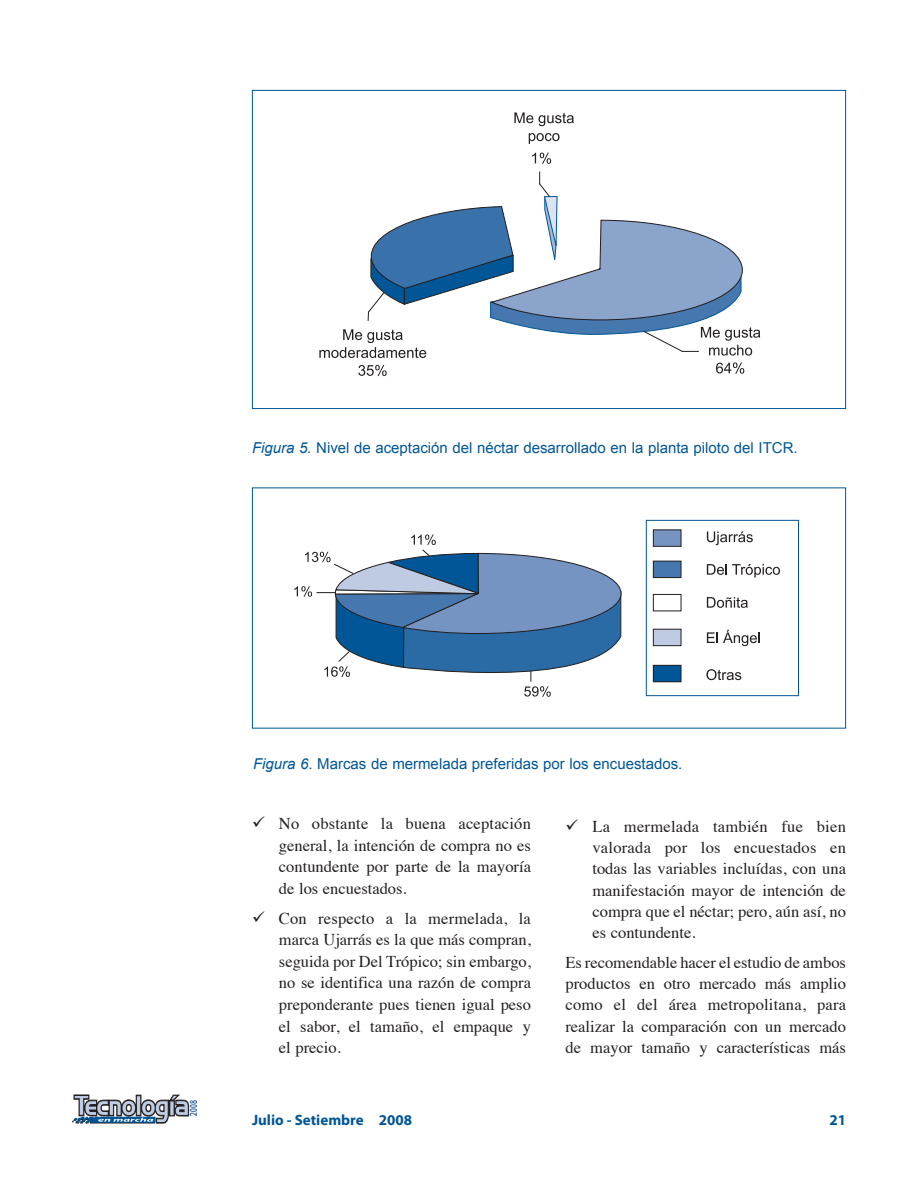
<style>
.page{position:relative;width:918px;height:1188px;background:#fff}
.page>*{position:absolute;margin:0;border:0;box-sizing:border-box;transform-origin:0 0}
.t1{font:16.5px/21.3px "Times";color:#231f20;text-align:justify}
.t2{font:15px "Arial";color:#005697}
.t3{font:700 15px "Myriad Pro";color:#005697}
.s1{font-style:italic}
</style>
<div class="page">
<svg style="left:72px;top:1095px;width:125px;height:29px"></svg>
<svg style="left:514px;top:112px;width:19px;height:11px"></svg>
<svg style="left:539px;top:113px;width:35px;height:13px"></svg>
<svg style="left:529px;top:133px;width:31px;height:11px"></svg>
<svg style="left:532px;top:153px;width:19px;height:11px"></svg>
<svg style="left:319px;top:172px;width:441px;height:204px"></svg>
<div style="left:646px;top:520px;width:153px;height:176px;background:#fff;border:1px solid #005697"></div>
<div style="left:653px;top:530px;width:28px;height:17px;background:#7594c2;border:1px solid #231f20"></div>
<svg style="left:707px;top:531px;width:46px;height:14px"></svg>
<svg style="left:707px;top:564px;width:73px;height:14px"></svg>
<svg style="left:707px;top:597px;width:41px;height:11px"></svg>
<svg style="left:707px;top:630px;width:53px;height:16px"></svg>
<svg style="left:706px;top:669px;width:35px;height:11px"></svg>
<div style="left:653px;top:561px;width:28px;height:17px;background:#4777af"></div>
<div style="left:653px;top:561px;width:28px;height:17px;border:1px solid #231f20"></div>
<div style="left:653px;top:594px;width:28px;height:17px;background:#fff;border:1px solid #231f20"></div>
<div style="left:653px;top:629px;width:28px;height:17px;background:#becbe3;border:1px solid #231f20"></div>
<div style="left:653px;top:665px;width:28px;height:17px;background:#005697"></div>
<div style="left:653px;top:665px;width:28px;height:17px;border:1px solid #231f20"></div>
<svg style="left:294px;top:534px;width:328px;height:163px"></svg>
<p class="t2" style="left:252px;top:437px;width:547px"><span class="s1">Figura 5.</span> Nivel de aceptación del néctar desarrollado en la planta piloto del ITCR.</p>
<p class="t2" style="left:253px;top:754px;width:431px"><span class="s1">Figura 6</span>. Marcas de mermelada preferidas por los encuestados.</p>
<p class="t1" style="left:279px;top:812px;width:254px;text-indent:-27px">✓ No obstante la buena aceptación general, la intención de compra no es contundente por parte de la mayoría de los encuestados.</p>
<p class="t1" style="left:279px;top:906px;width:254px;text-indent:-27px">✓ Con respecto a la mermelada, la marca Ujarrás es la que más compran, seguida por Del Trópico; sin embargo, no se identifica una razón de compra preponderante pues tienen igual peso el sabor, el tamaño, el empaque y el precio.</p>
<p class="t1" style="left:592px;top:814px;width:255px;text-indent:-27px">✓ La mermelada también fue bien valorada por los encuestados en todas las variables incluídas, con una manifestación mayor de intención de compra que el néctar; pero, aún así, no es contundente.</p>
<p class="t1" style="left:566px;top:950px;width:282px">Es recomendable hacer el estudio de ambos productos en otro mercado más amplio como el del área metropolitana, para realizar la comparación con un mercado de mayor tamaño y características más</p>
<p class="t3" style="left:252px;top:1110px;width:162px">Julio - Setiembre 2008</p>
<p class="t3" style="left:829px;top:1110px;width:18px">21</p>
</div>
